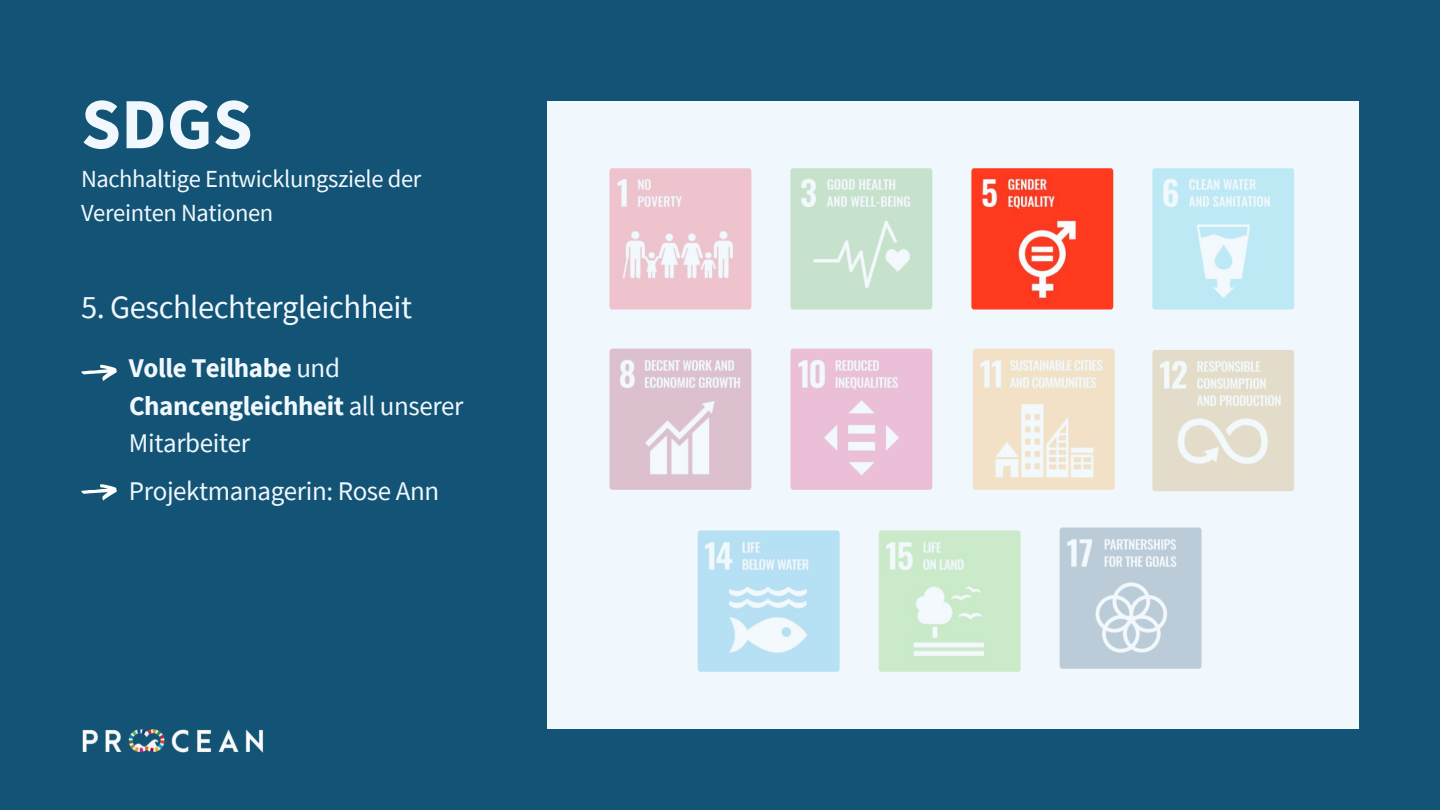
<style>
.page{position:relative;width:1440px;height:810px;background:#135476}
.page>*{position:absolute;margin:0;border:0;box-sizing:border-box;transform-origin:0 0}
.t1{font:700 72px "Source Sans Pro";color:#f0f8fd}
.t2{font:32.5px "Source Sans Pro";letter-spacing:-.015em;color:#f0f8fd}
.t3{font:700 27px/37.3px "Source Sans Pro";letter-spacing:-.015em;color:#f0f8fd}
.t4{font:27px "Source Sans Pro";letter-spacing:-.015em;color:#f0f8fd}
.t5{font:24.5px/33.8px "Source Sans Pro";letter-spacing:-.015em;color:#f0f8fd}
.s1{font-weight:400}
</style>
<div class="page">
<div style="left:548px;top:101px;width:811px;height:628px;background:#f0f8fd"></div>
<img style="left:609px;top:168px;width:142px;height:141px">
<img style="left:790px;top:168px;width:142px;height:141px">
<img style="left:790px;top:349px;width:142px;height:141px">
<img style="left:1152px;top:168px;width:142px;height:141px">
<img style="left:879px;top:530px;width:142px;height:142px">
<img style="left:609px;top:349px;width:142px;height:141px">
<img style="left:698px;top:530px;width:142px;height:142px">
<img style="left:1152px;top:350px;width:142px;height:141px">
<img style="left:971px;top:168px;width:142px;height:141px">
<img style="left:82px;top:729px;width:182px;height:23px">
<img style="left:1060px;top:527px;width:141px;height:142px">
<svg style="left:81px;top:365px;width:36px;height:16px"></svg>
<svg style="left:81px;top:484px;width:36px;height:17px"></svg>
<img style="left:973px;top:349px;width:142px;height:141px">
<h1 class="t1" style="left:81px;top:76px;width:173px">SDGS</h1>
<p class="t5" style="left:81px;top:162px;width:342px">Nachhaltige Entwicklungsziele der<br>Vereinten Nationen</p>
<p class="t2" style="left:81px;top:287px;width:333px">5. Geschlechtergleichheit</p>
<p class="t3" style="left:129px;top:349px;width:336px">Volle Teilhabe <span class="s1">und<br></span>Chancengleichheit <span class="s1">all unserer<br>Mitarbeiter</span></p>
<p class="t4" style="left:129px;top:474px;width:312px">Projektmanagerin: Rose Ann</p>
</div>
